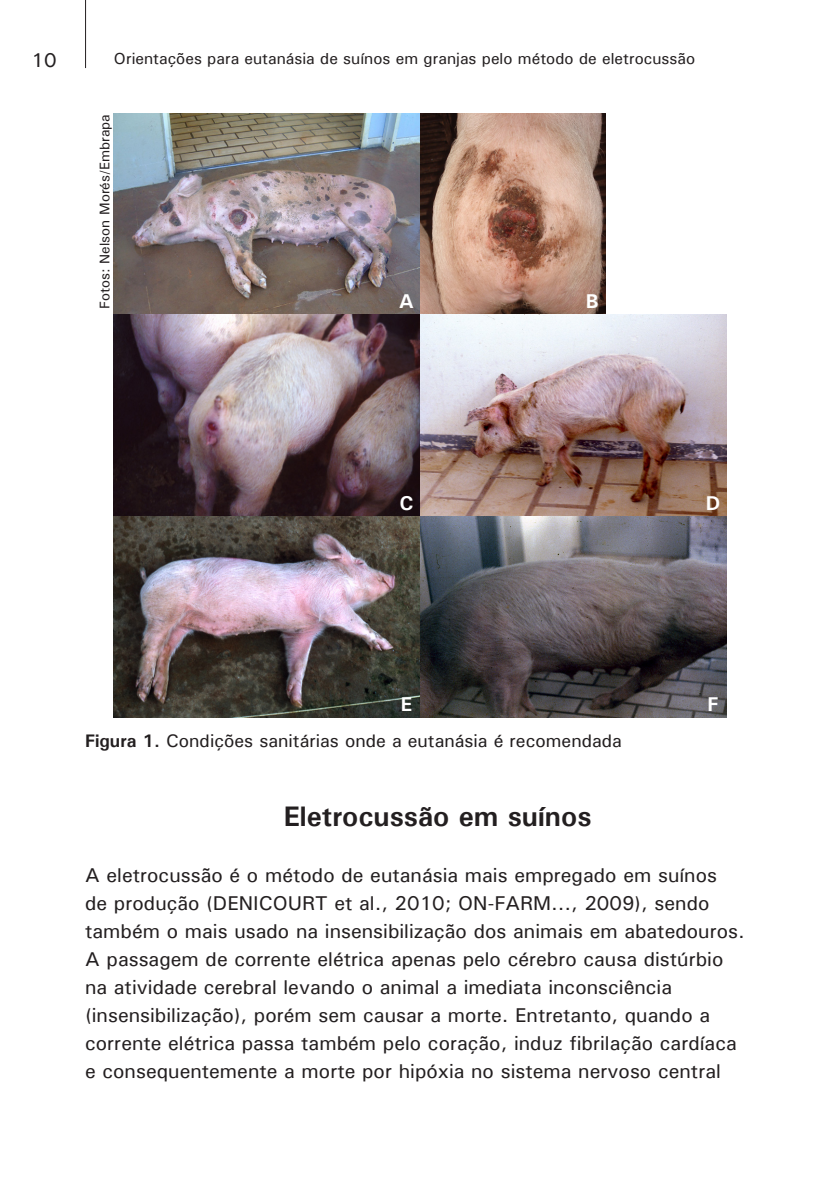
<style>
.page{position:relative;width:840px;height:1191px;background:#fff}
.page>*{position:absolute;margin:0;border:0;box-sizing:border-box;transform-origin:0 0}
.t1{font:700 28.2px "Univers";color:#231f20}
.t2{font:500 20px/28px "Univers";color:#231f20}
.t3{font:700 20px "Univers";color:#fff}
.t4{font:500 18.2px "Univers";color:#231f20}
.t5{font:500 16px "Univers";color:#231f20}
.t6{font:500 14px "Univers";color:#231f20}
.s1{font-weight:700}
</style>
<div class="page">
<hr style="left:85px;top:0;width:1px;height:68px;background:#231f20">
<img style="left:114px;top:113px;width:491px;height:202px">
<img style="left:113px;top:315px;width:613px;height:403px">
<p class="t2" style="left:31px;top:46px;width:27px">10</p>
<p class="t5" style="left:114px;top:49px;width:582px">Orientações para eutanásia de suínos em granjas pelo método de eletrocussão</p>
<p class="t6" style="left:96px;top:309px;width:196px;rotate:-90deg">Fotos: Nelson Morés/Embrapa</p>
<p class="t3" style="left:399px;top:288px;width:16px">A</p>
<p class="t3" style="left:585px;top:288px;width:14px">B</p>
<p class="t3" style="left:399px;top:490px;width:16px">C</p>
<p class="t3" style="left:705px;top:490px;width:16px">D</p>
<p class="t3" style="left:400px;top:691px;width:13px">E</p>
<p class="t3" style="left:707px;top:691px;width:13px">F</p>
<p class="t4" style="left:85px;top:729px;width:538px"><span class="s1">Figura 1.</span> Condições sanitárias onde a eutanásia é recomendada</p>
<p class="t1" style="left:283px;top:798px;width:309px">Eletrocussão em suínos</p>
<p class="t2" style="left:85px;top:860px;width:661px">A eletrocussão é o método de eutanásia mais empregado em suínos<br>de produção (DENICOURT et al., 2010; ON-FARM..., 2009), sendo também o mais usado na insensibilização dos animais em abatedouros.<br>A passagem de corrente elétrica apenas pelo cérebro causa distúrbio na atividade cerebral levando o animal a imediata inconsciência (insensibilização), porém sem causar a morte. Entretanto, quando a corrente elétrica passa também pelo coração, induz fibrilação cardíaca e consequentemente a morte por hipóxia no sistema nervoso central</p>
</div>
